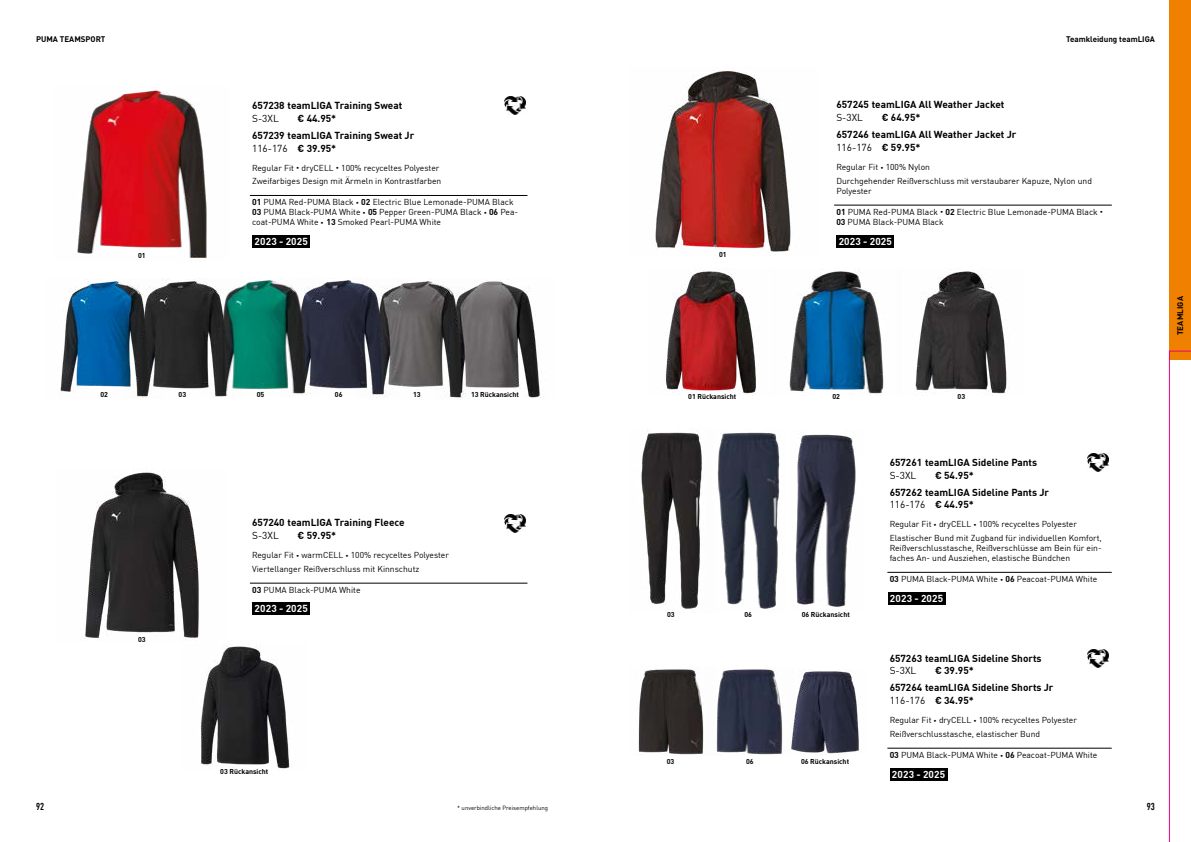
<style>
.page{position:relative;width:1191px;height:842px;background:#fff}
.page>*{position:absolute;margin:0;border:0;box-sizing:border-box;transform-origin:0 0}
.t1{font:700 10px/17.1px "FFDI Nfor PUMA";color:#000}
.t2{font:10px "FFDI Nfor PUMA";color:#000}
.t3{font:700 10px "FFDI Nfor PUMA";letter-spacing:.015em;color:#fff}
.t4{font:700 condensed 10px "FFDI Nfor PUMA";color:#000}
.t5{font:8.5px/13.4px "FFDI Nfor PUMA";color:#000}
.t6{font:700 8px "FFDI Nfor PUMA";color:#000}
.t7{font:700 7px "FFDI Nfor PUMA";color:#000}
.t8{font:6px "FFDI Nfor PUMA";color:#000}
.s1{font-weight:700}
.s2{font-weight:700;font-size:11px}
</style>
<div class="page">
<img style="left:77px;top:90px;width:130px;height:169px">
<img style="left:478px;top:281px;width:64px;height:117px">
<img style="left:653px;top:70px;width:138px;height:186px">
<img style="left:915px;top:269px;width:94px;height:127px">
<img style="left:789px;top:271px;width:95px;height:125px">
<img style="left:665px;top:269px;width:91px;height:127px">
<img style="left:84px;top:472px;width:115px;height:169px">
<img style="left:197px;top:645px;width:96px;height:126px">
<img style="left:398px;top:280px;width:80px;height:118px">
<img style="left:319px;top:279px;width:79px;height:118px">
<img style="left:243px;top:279px;width:76px;height:116px">
<img style="left:164px;top:279px;width:79px;height:118px">
<img style="left:60px;top:278px;width:104px;height:120px">
<hr style="left:250px;top:195px;width:277px;height:1px;background:#000">
<hr style="left:834px;top:205px;width:277px;height:1px;background:#000">
<img style="left:504px;top:96px;width:21px;height:19px">
<img style="left:504px;top:514px;width:21px;height:18px">
<hr style="left:250px;top:583px;width:277px;height:1px;background:#000">
<div style="left:253px;top:235px;width:57px;height:13px;background:#000"></div>
<div style="left:253px;top:602px;width:57px;height:13px;background:#000"></div>
<div style="left:836px;top:235px;width:58px;height:13px;background:#000"></div>
<img style="left:641px;top:430px;width:61px;height:183px">
<img style="left:717px;top:432px;width:63px;height:177px">
<img style="left:795px;top:434px;width:61px;height:173px">
<img style="left:1087px;top:453px;width:21px;height:19px">
<hr style="left:887px;top:572px;width:224px;height:1px;background:#000">
<div style="left:888px;top:592px;width:57px;height:13px;background:#000"></div>
<img style="left:638px;top:669px;width:66px;height:86px">
<img style="left:716px;top:669px;width:66px;height:86px">
<img style="left:782px;top:670px;width:79px;height:84px">
<img style="left:1087px;top:649px;width:21px;height:18px">
<hr style="left:887px;top:748px;width:224px;height:1px;background:#000">
<div style="left:890px;top:768px;width:57px;height:13px;background:#000"></div>
<div style="left:1169px;top:0;width:22px;height:359px;background:#f08100"></div>
<svg style="left:1169px;top:351px;width:22px;height:491px"></svg>
<p class="t6" style="left:36px;top:33px;width:71px">PUMA TEAMSPORT</p>
<p class="t6" style="left:1066px;top:33px;width:90px">Teamkleidung teamLIGA</p>
<p class="t1" style="left:252px;top:96px;width:152px">657238 teamLIGA Training Sweat</p>
<p class="t2" style="left:252px;top:110px;width:28px">S-3XL</p>
<p class="t1" style="left:252px;top:109px;width:164px;text-indent:45px">€ 44.95*<br>657239 teamLIGA Training Sweat Jr</p>
<p class="t2" style="left:252px;top:140px;width:86px">116-176 <span class="s1">€ 39.95*</span></p>
<p class="t5" style="left:252px;top:160px;width:191px">Regular Fit <span class="s2">·</span> dryCELL <span class="s2">·</span> 100% recyceltes Polyester<br>Zweifarbiges Design mit Ärmeln in Kontrastfarben</p>
<p class="t5" style="left:252px;top:197px;width:268px;line-height:10px"><span class="s1">01</span> PUMA Red-PUMA Black <span class="s2">·</span> <span class="s1">02</span> Electric Blue Lemonade-PUMA Black<br><span class="s1">03</span> PUMA Black-PUMA White <span class="s2">·</span> <span class="s1">05</span> Pepper Green-PUMA Black <span class="s2">·</span> <span class="s1">06</span> Pea&shy;coat-PUMA White <span class="s2">·</span> <span class="s1">13</span> Smoked Pearl-PUMA White</p>
<p class="t1" style="left:836px;top:96px;width:169px">657245 teamLIGA All Weather Jacket</p>
<p class="t2" style="left:836px;top:110px;width:28px">S-3XL</p>
<p class="t1" style="left:836px;top:108px;width:181px;text-indent:45px">€ 64.95*<br>657246 teamLIGA All Weather Jacket Jr</p>
<p class="t2" style="left:836px;top:140px;width:86px">116-176 <span class="s1">€ 59.95*</span></p>
<p class="t5" style="left:836px;top:160px;width:257px">Regular Fit <span class="s2">·</span> 100% Nylon<br>Durchgehender Reißverschluss mit verstaubarer Kapuze, Nylon und</p>
<p class="t5" style="left:836px;top:183px;width:37px">Polyester</p>
<p class="t5" style="left:836px;top:206px;width:268px;line-height:10px"><span class="s1">01</span> PUMA Red-PUMA Black <span class="s2">·</span> <span class="s1">02</span> Electric Blue Lemonade-PUMA Black <span class="s2">·<br></span><span class="s1">03</span> PUMA Black-PUMA Black</p>
<p class="t3" style="left:255px;top:234px;width:55px">2023 - 2025</p>
<p class="t3" style="left:838px;top:234px;width:55px">2023 - 2025</p>
<p class="t7" style="left:138px;top:250px;width:9px">01</p>
<p class="t7" style="left:719px;top:249px;width:9px">01</p>
<p class="t7" style="left:100px;top:389px;width:9px">02</p>
<p class="t7" style="left:413px;top:389px;width:9px">13</p>
<p class="t7" style="left:471px;top:389px;width:50px">13 Rückansicht</p>
<p class="t7" style="left:688px;top:391px;width:50px">01 Rückansicht</p>
<p class="t7" style="left:178px;top:389px;width:9px">03</p>
<p class="t7" style="left:832px;top:391px;width:9px">02</p>
<p class="t7" style="left:957px;top:391px;width:9px">03</p>
<p class="t7" style="left:257px;top:389px;width:9px">05</p>
<p class="t7" style="left:335px;top:389px;width:9px">06</p>
<p class="t6" style="left:1174px;top:335px;width:40px;rotate:-90deg">TEAMLIGA</p>
<p class="t7" style="left:138px;top:634px;width:9px">03</p>
<p class="t1" style="left:252px;top:514px;width:154px">657240 teamLIGA Training Fleece</p>
<p class="t2" style="left:252px;top:528px;width:28px">S-3XL</p>
<p class="t1" style="left:297px;top:526px;width:40px">€ 59.95*</p>
<p class="t5" style="left:252px;top:548px;width:198px">Regular Fit <span class="s2">·</span> warmCELL <span class="s2">·</span> 100% recyceltes Polyester<br>Viertellanger Reißverschluss mit Kinnschutz</p>
<p class="t5" style="left:252px;top:583px;width:110px"><span class="s1">03</span> PUMA Black-PUMA White</p>
<p class="t3" style="left:255px;top:601px;width:55px">2023 - 2025</p>
<p class="t7" style="left:220px;top:766px;width:50px">03 Rückansicht</p>
<p class="t7" style="left:667px;top:609px;width:9px">03</p>
<p class="t7" style="left:744px;top:609px;width:9px">06</p>
<p class="t7" style="left:801px;top:609px;width:50px">06 Rückansicht</p>
<p class="t7" style="left:666px;top:756px;width:9px">03</p>
<p class="t7" style="left:746px;top:756px;width:9px">06</p>
<p class="t7" style="left:801px;top:756px;width:50px">06 Rückansicht</p>
<p class="t1" style="left:889px;top:453px;width:149px">657261 teamLIGA Sideline Pants</p>
<p class="t2" style="left:889px;top:467px;width:28px">S-3XL</p>
<p class="t1" style="left:889px;top:466px;width:161px;text-indent:45px">€ 54.95*<br>657262 teamLIGA Sideline Pants Jr</p>
<p class="t2" style="left:889px;top:497px;width:86px">116-176 <span class="s1">€ 44.95*</span></p>
<p class="t5" style="left:889px;top:517px;width:214px">Regular Fit <span class="s2">·</span> dryCELL <span class="s2">·</span> 100% recyceltes Polyester<br>Elastischer Bund mit Zugband für individuellen Komfort,</p>
<p class="t5" style="left:889px;top:542px;width:213px;line-height:10px">Reißverschlusstasche, Reißverschlüsse am Bein für ein&shy;faches An- und Ausziehen, elastische Bündchen</p>
<p class="t5" style="left:889px;top:572px;width:209px"><span class="s1">03</span> PUMA Black-PUMA White <span class="s2">·</span> <span class="s1">06</span> Peacoat-PUMA White</p>
<p class="t3" style="left:890px;top:590px;width:55px">2023 - 2025</p>
<p class="t1" style="left:889px;top:649px;width:153px">657263 teamLIGA Sideline Shorts</p>
<p class="t2" style="left:889px;top:663px;width:28px">S-3XL</p>
<p class="t1" style="left:889px;top:661px;width:165px;text-indent:45px">€ 39.95*<br>657264 teamLIGA Sideline Shorts Jr</p>
<p class="t2" style="left:889px;top:693px;width:86px">116-176 <span class="s1">€ 34.95*</span></p>
<p class="t5" style="left:889px;top:713px;width:189px">Regular Fit <span class="s2">·</span> dryCELL <span class="s2">·</span> 100% recyceltes Polyester<br>Reißverschlusstasche, elastischer Bund</p>
<p class="t5" style="left:889px;top:748px;width:209px"><span class="s1">03</span> PUMA Black-PUMA White <span class="s2">·</span> <span class="s1">06</span> Peacoat-PUMA White</p>
<p class="t3" style="left:892px;top:766px;width:55px">2023 - 2025</p>
<p class="t4" style="left:36px;top:799px;width:10px">92</p>
<p class="t4" style="left:1146px;top:799px;width:10px">93</p>
<p class="t8" style="left:457px;top:803px;width:92px">* unverbindliche Preisempfehlung</p>
</div>
